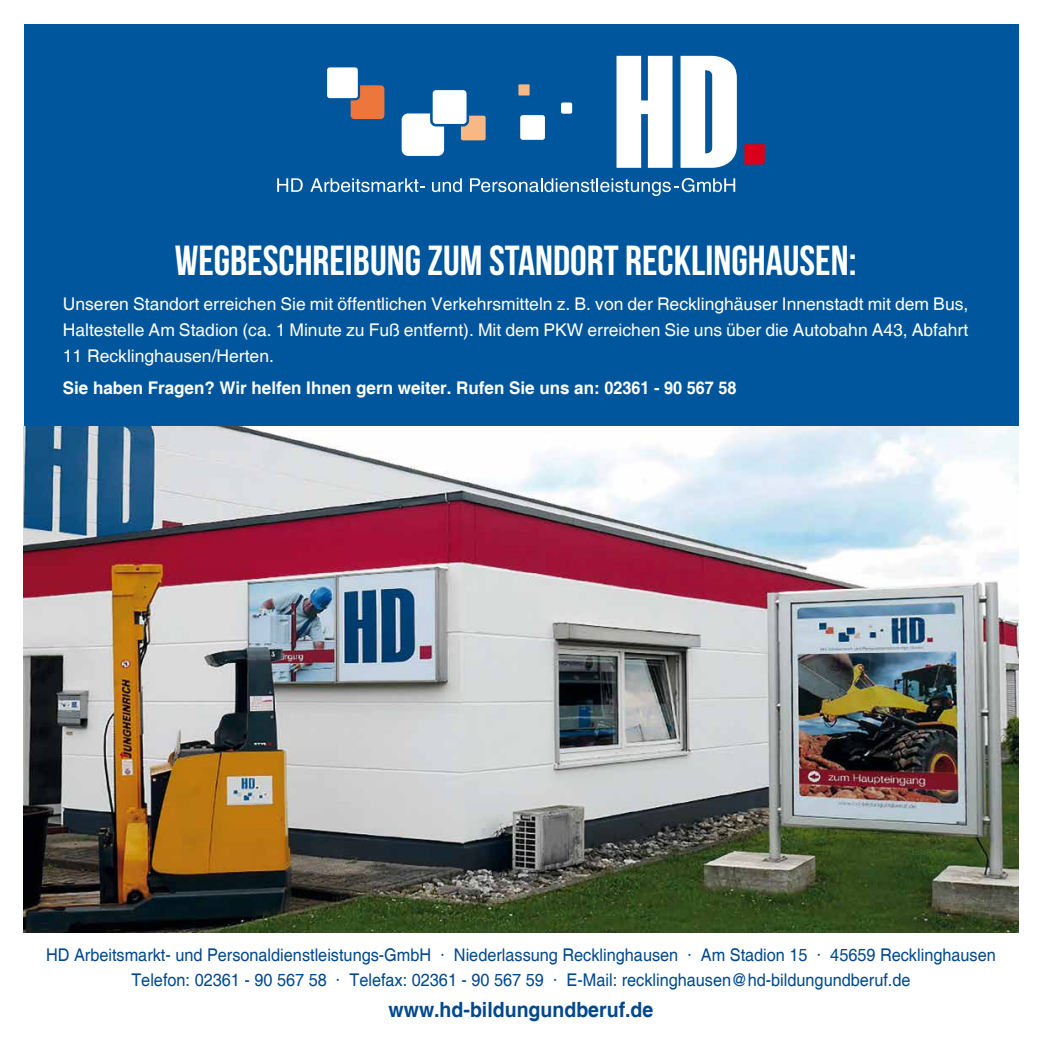
<style>
.page{position:relative;width:1042px;height:1042px;background:#fff}
.page>*{position:absolute;margin:0;border:0;box-sizing:border-box;transform-origin:0 0}
.t1{font:700 42px "Bebas Neue";color:#fff}
.t2{font:700 21px "Helvetica";color:#00488e;scale:.93 1}
.t3{font:17.5px/26.2px "Helvetica";color:#fff;text-align:justify}
.t4{font:17.5px/24.5px "Helvetica";color:#00488e;text-align:center;scale:.93 1}
.t5{font:700 17.5px "Helvetica";color:#fff}
</style>
<div class="page">
<div style="left:24px;top:25px;width:994px;height:486px;background:#00569c"></div>
<div style="left:349px;top:84px;width:37px;height:36px;background:#ec763b;border-radius:5px"></div>
<div style="left:348px;top:83px;width:39px;height:39px;border:3px solid #00569c;border-radius:5px"></div>
<svg style="left:616px;top:56px;width:56px;height:112px;background:#e1ebf3"></svg>
<svg style="left:680px;top:56px;width:57px;height:112px;background:#dce7f1"></svg>
<div style="left:326px;top:66px;width:33px;height:33px;background:#fff;border-radius:4px"></div>
<div style="left:325px;top:65px;width:35px;height:35px;border:2px solid #00569c;border-radius:4px"></div>
<div style="left:402px;top:113px;width:42px;height:43px;background:#fff;border-radius:6px"></div>
<div style="left:561px;top:102px;width:11px;height:12px;background:#fff;border-radius:2px"></div>
<div style="left:519px;top:114px;width:26px;height:26px;background:#fff;border-radius:3px"></div>
<div style="left:519px;top:114px;width:27px;height:27px;border:1px solid #00569c;border-radius:3px"></div>
<svg style="left:744px;top:144px;width:21px;height:21px"></svg>
<div style="left:518px;top:84px;width:11px;height:12px;background:#f7b885"></div>
<div style="left:460px;top:115px;width:26px;height:26px;background:#f7b885;border-radius:3px"></div>
<div style="left:459px;top:114px;width:28px;height:28px;border:1px solid #00569c;border-radius:3px"></div>
<svg style="left:277px;top:178px;width:26px;height:14px"></svg>
<svg style="left:310px;top:178px;width:114px;height:14px"></svg>
<svg style="left:432px;top:178px;width:30px;height:14px"></svg>
<svg style="left:470px;top:178px;width:265px;height:18px"></svg>
<div style="left:431px;top:89px;width:37px;height:36px;background:#fff;border-radius:5px"></div>
<div style="left:430px;top:88px;width:39px;height:38px;border:3px solid #00569c;border-radius:5px"></div>
<img style="left:24px;top:427px;width:994px;height:506px">
<h1 class="t1" style="left:175px;top:237px;width:683px">WEGBESCHREIBUNG ZUM STANDORT RECKLINGHAUSEN:</h1>
<p class="t3" style="left:63px;top:291px;width:907px">Unseren Standort erreichen Sie mit öffentlichen Verkehrsmitteln z. B. von der Recklinghäuser Innenstadt mit dem Bus, Haltestelle Am Stadion (ca. 1 Minute zu Fuß entfernt). Mit dem PKW erreichen Sie uns über die Autobahn A43, Abfahrt 11 Recklinghausen/Herten.</p>
<p class="t5" style="left:63px;top:377px;width:675px">Sie haben Fragen? Wir helfen Ihnen gern weiter. Rufen Sie uns an: 02361 - 90 567 58</p>
<p class="t4" style="left:46px;top:943px;width:1023px">HD Arbeitsmarkt- und Personaldienstleistungs-GmbH · Niederlassung Recklinghausen · Am Stadion 15 · 45659 Recklinghausen<br>Telefon: 02361 - 90 567 58 · Telefax: 02361 - 90 567 59 · E-Mail: recklinghausen@hd-bildungundberuf.de</p>
<p class="t2" style="left:389px;top:997px;width:286px">www.hd-bildungundberuf.de</p>
</div>
